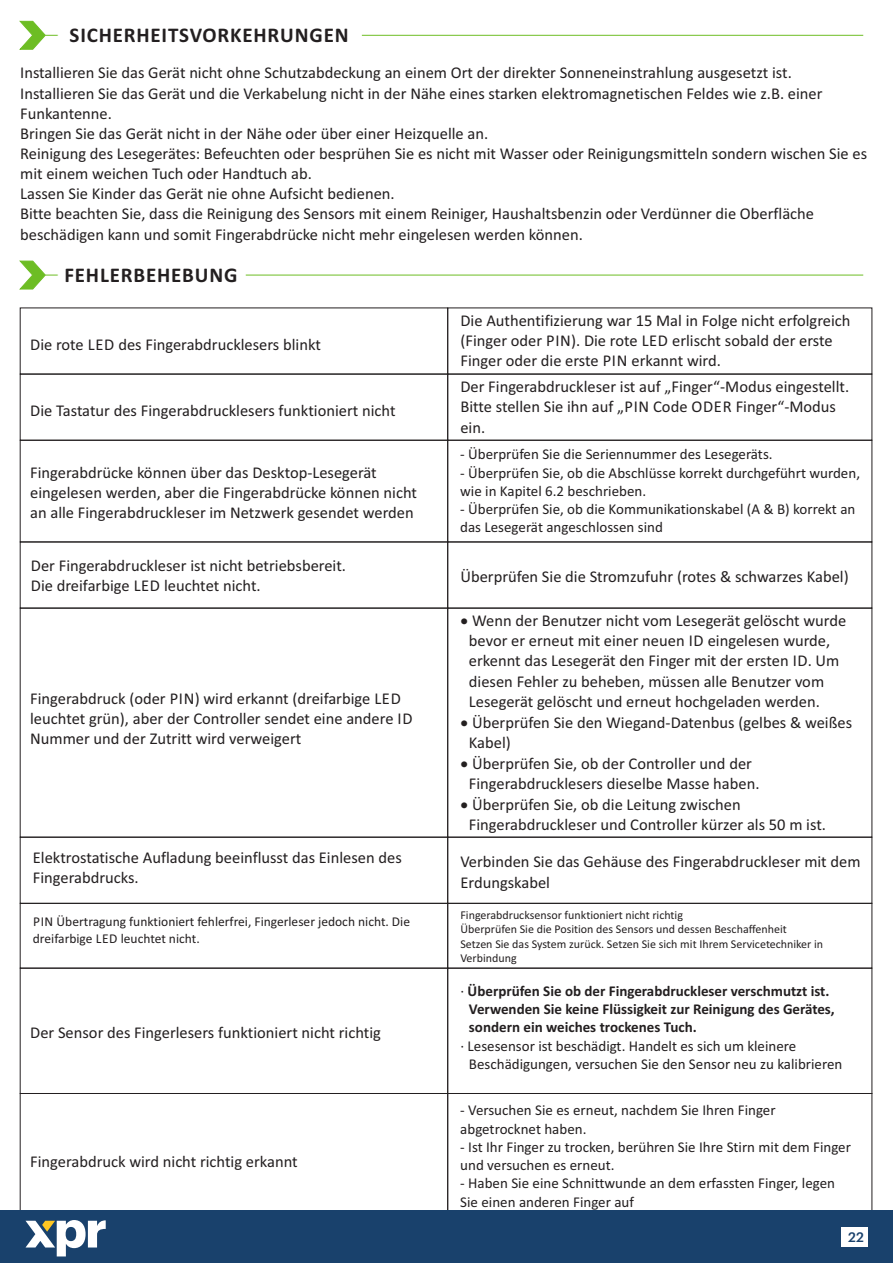
<style>
.page{position:relative;width:893px;height:1263px;background:#fff}
.page>*{position:absolute;margin:0;border:0;box-sizing:border-box;transform-origin:0 0}
.t1{font:700 21px "Calibri";letter-spacing:.04em;color:#231f20}
.t2{font:16.5px/20.1px "Calibri";color:#231f20}
.t3{font:15px/18.3px "Calibri";color:#231f20}
.t4{font:700 15px/18.3px "Calibri";color:#231f20}
.t5{font:13.5px/16.5px "Calibri";color:#231f20}
.t6{font:500 13.5px "Graphik";color:#19416c}
.t7{font:12px/14.7px "Calibri";color:#231f20}
.s1{font-weight:400}
</style>
<div class="page">
<hr style="left:45px;top:275px;width:818px;height:1px;background:#6dbd24">
<div style="left:58px;top:266px;width:187px;height:18px;background:#fff"></div>
<svg style="left:19px;top:260px;width:27px;height:30px"></svg>
<hr style="left:45px;top:35px;width:818px;height:1px;background:#6dbd24">
<div style="left:58px;top:26px;width:303px;height:18px;background:#fff"></div>
<svg style="left:19px;top:20px;width:27px;height:30px"></svg>
<div style="left:20px;top:374px;width:428px;height:66px;border:1px solid #231f20"></div>
<div style="left:448px;top:374px;width:424px;height:66px;border:1px solid #231f20"></div>
<div style="left:20px;top:440px;width:428px;height:102px;border:1px solid #231f20"></div>
<div style="left:448px;top:440px;width:424px;height:102px;border:1px solid #231f20"></div>
<div style="left:20px;top:608px;width:428px;height:229px;border:1px solid #231f20"></div>
<div style="left:448px;top:608px;width:424px;height:229px;border:1px solid #231f20"></div>
<div style="left:20px;top:837px;width:428px;height:66px;border:1px solid #231f20"></div>
<div style="left:448px;top:837px;width:424px;height:66px;border:1px solid #231f20"></div>
<div style="left:20px;top:968px;width:428px;height:126px;border:1px solid #231f20"></div>
<div style="left:20px;top:1093px;width:428px;height:126px;border:1px solid #231f20"></div>
<div style="left:448px;top:968px;width:424px;height:126px;border:1px solid #231f20"></div>
<div style="left:20px;top:903px;width:428px;height:65px;border:1px solid #231f20"></div>
<div style="left:448px;top:903px;width:424px;height:65px;border:1px solid #231f20"></div>
<div style="left:0;top:1210px;width:893px;height:53px;background:#19416c"></div>
<svg style="left:26px;top:1220px;width:80px;height:36px"></svg>
<div style="left:841px;top:1227px;width:26px;height:19px;background:#fff"></div>
<p class="t1" style="left:70px;top:26px;width:280px">SICHERHEITSVORKEHRUNGEN</p>
<p class="t2" style="left:20px;top:64px;width:848px">Installieren Sie das Gerät nicht ohne Schutzabdeckung an einem Ort der direkter Sonneneinstrahlung ausgesetzt ist.<br>Installieren Sie das Gerät und die Verkabelung nicht in der Nähe eines starken elektromagnetischen Feldes wie z.B. einer Funkantenne.<br>Bringen Sie das Gerät nicht in der Nähe oder über einer Heizquelle an.<br>Reinigung des Lesegerätes: Befeuchten oder besprühen Sie es nicht mit Wasser oder Reinigungsmitteln sondern wischen Sie es mit einem weichen Tuch oder Handtuch ab.<br>Lassen Sie Kinder das Gerät nie ohne Aufsicht bedienen.<br>Bitte beachten Sie, dass die Reinigung des Sensors mit einem Reiniger, Haushaltsbenzin oder Verdünner die Oberfläche beschädigen kann und somit Fingerabdrücke nicht mehr eingelesen werden können.</p>
<p class="t1" style="left:64px;top:266px;width:174px">FEHLERBEHEBUNG</p>
<p class="t2" style="left:30px;top:336px;width:292px">Die rote LED des Fingerabdrucklesers blinkt</p>
<p class="t2" style="left:30px;top:402px;width:367px">Die Tastatur des Fingerabdrucklesers funktioniert nicht</p>
<p class="t2" style="left:30px;top:463px;width:388px">Fingerabdrücke können über das Desktop-Lesegerät eingelesen werden, aber die Fingerabdrücke können nicht an alle Fingerabdruckleser im Netzwerk gesendet werden</p>
<p class="t2" style="left:460px;top:312px;width:392px">Die Authentifizierung war 15 Mal in Folge nicht erfolgreich (Finger oder PIN). Die rote LED erlischt sobald der erste<br>Finger oder die erste PIN erkannt wird.</p>
<p class="t2" style="left:460px;top:378px;width:390px">Der Fingerabdruckleser ist auf „Finger“-Modus eingestellt.<br>Bitte stellen Sie ihn auf „PIN Code ODER Finger“-Modus ein.</p>
<p class="t3" style="left:460px;top:446px;width:314px">- Überprüfen Sie die Seriennummer des Lesegeräts.</p>
<p class="t3" style="left:460px;top:465px;width:401px">- Überprüfen Sie, ob die Abschlüsse korrekt durchgeführt wurden, wie in Kapitel 6.2 beschrieben.</p>
<p class="t3" style="left:460px;top:501px;width:397px">- Überprüfen Sie, ob die Kommunikationskabel (A &amp; B) korrekt an das Lesegerät angeschlossen sind</p>
<p class="t2" style="left:31px;top:557px;width:317px">Der Fingerabdruckleser ist nicht betriebsbereit.<br>Die dreifarbige LED leuchtet nicht.</p>
<p class="t2" style="left:460px;top:568px;width:390px">Überprüfen Sie die Stromzufuhr (rotes &amp; schwarzes Kabel)</p>
<p class="t2" style="left:30px;top:690px;width:384px">Fingerabdruck (oder PIN) wird erkannt (dreifarbige LED leuchtet grün), aber der Controller sendet eine andere ID<br>Nummer und der Zutritt wird verweigert</p>
<p class="t2" style="left:469px;top:612px;width:379px;text-indent:-8px">• Wenn der Benutzer nicht vom Lesegerät gelöscht wurde bevor er erneut mit einer neuen ID eingelesen wurde, erkennt das Lesegerät den Finger mit der ersten ID. Um diesen Fehler zu beheben, müssen alle Benutzer vom Lesegerät gelöscht und erneut hochgeladen werden.</p>
<p class="t2" style="left:469px;top:714px;width:385px;text-indent:-9px">• Überprüfen Sie den Wiegand-Datenbus (gelbes &amp; weißes<br>Kabel)</p>
<p class="t2" style="left:460px;top:755px;width:301px;text-align:center">• Überprüfen Sie, ob der Controller und der<br>Fingerabdrucklesers dieselbe Masse haben.</p>
<p class="t2" style="left:469px;top:796px;width:359px;text-indent:-9px">• Überprüfen Sie, ob die Leitung zwischen<br>Fingerabdruckleser und Controller kürzer als 50 m ist.</p>
<p class="t2" style="left:33px;top:849px;width:370px">Elektrostatische Aufladung beeinflusst das Einlesen des<br>Fingerabdrucks.</p>
<p class="t2" style="left:460px;top:853px;width:402px">Verbinden Sie das Gehäuse des Fingerabdruckleser mit dem<br>Erdungskabel</p>
<p class="t5" style="left:33px;top:915px;width:379px">PIN Übertragung funktioniert fehlerfrei, Fingerleser jedoch nicht. Die dreifarbige LED leuchtet nicht.</p>
<p class="t7" style="left:460px;top:908px;width:364px">Fingerabdrucksensor funktioniert nicht richtig<br>Überprüfen Sie die Position des Sensors und dessen Beschaffenheit<br>Setzen Sie das System zurück. Setzen Sie sich mit Ihrem Servicetechniker in Verbindung</p>
<p class="t2" style="left:30px;top:1024px;width:352px">Der Sensor des Fingerlesers funktioniert nicht richtig</p>
<p class="t2" style="left:30px;top:1153px;width:269px">Fingerabdruck wird nicht richtig erkannt</p>
<p class="t4" style="left:469px;top:983px;width:367px;text-indent:-9px"><span class="s1">·</span> Überprüfen Sie ob der Fingerabdruckleser verschmutzt ist.<br>Verwenden Sie keine Flüssigkeit zur Reinigung des Gerätes, sondern ein weiches trockenes Tuch.</p>
<p class="t3" style="left:469px;top:1037px;width:375px;text-indent:-9px">· Lesesensor ist beschädigt. Handelt es sich um kleinere<br>Beschädigungen, versuchen Sie den Sensor neu zu kalibrieren</p>
<p class="t3" style="left:460px;top:1102px;width:317px">- Versuchen Sie es erneut, nachdem Sie Ihren Finger abgetrocknet haben.</p>
<p class="t3" style="left:460px;top:1139px;width:392px">- Ist Ihr Finger zu trocken, berühren Sie Ihre Stirn mit dem Finger und versuchen es erneut.</p>
<p class="t3" style="left:460px;top:1175px;width:376px">- Haben Sie eine Schnittwunde an dem erfassten Finger, legen<br>Sie einen anderen Finger auf</p>
<p class="t6" style="left:848px;top:1230px;width:17px">22</p>
</div>
